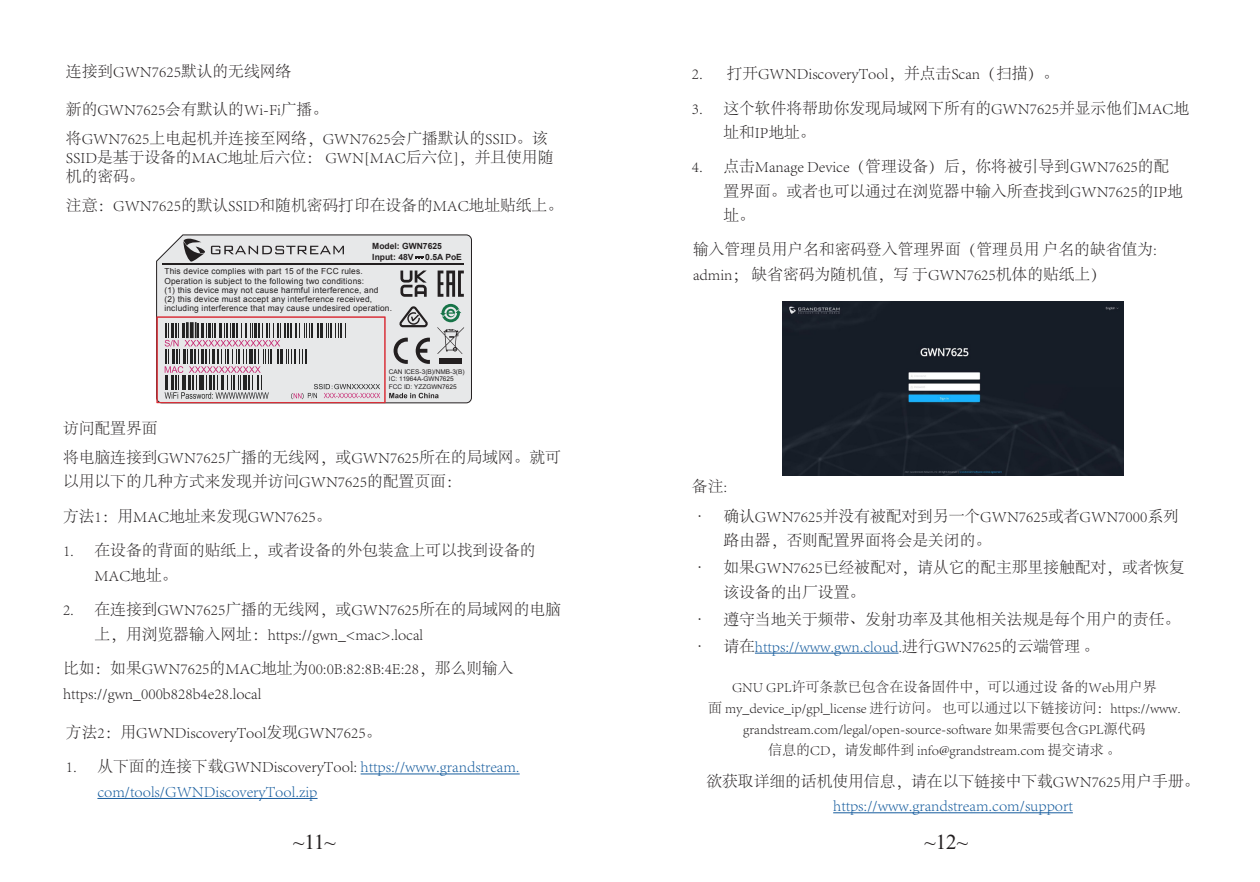
<style>
.page{position:relative;width:1260px;height:882px;background:#fff}
.page>*{position:absolute;margin:0;border:0;box-sizing:border-box;transform-origin:0 0}
.t1{font:21px "Times New Roman";color:#231f20}
.t2{font:300 15.75px/24.5px "Adobe Song Std";color:#231f20}
.t3{font:300 15.75px/24.5px "Adobe Song Std";color:#175d9e}
.t4{font:300 14px/21px "Adobe Song Std";color:#231f20;text-align:center}
.t5{font:700 8.58px/10.2px "Arial";color:#231f20}
.t6{font:8.4px/9.3px "Arial";letter-spacing:.025em;color:#231f20}
.t7{font:6.48px/7.7px "Arial";color:#231f20}
.s1{color:#231f20}
</style>
<div class="page">
<hr style="left:361px;top:774px;width:159px;height:1px;background:#175d9e">
<hr style="left:97px;top:798px;width:221px;height:1px;background:#175d9e">
<hr style="left:755px;top:653px;width:144px;height:1px;background:#175d9e">
<hr style="left:833px;top:812px;width:240px;height:1px;background:#175d9e">
<img style="left:783px;top:301px;width:340px;height:174px">
<svg style="left:156px;top:234px;width:316px;height:169px;background:#e0e0e1"></svg>
<hr style="left:163px;top:264px;width:301px;height:1px;background:#231f20">
<svg style="left:211px;top:246px;width:133px;height:8px"></svg>
<svg style="left:183px;top:239px;width:22px;height:24px"></svg>
<svg style="left:389px;top:393px;width:50px;height:5px"></svg>
<div style="left:439px;top:358px;width:23px;height:6px;background:#231f20"></div>
<svg style="left:398px;top:306px;width:31px;height:21px"></svg>
<svg style="left:438px;top:271px;width:26px;height:26px"></svg>
<svg style="left:415px;top:256px;width:8px;height:3px"></svg>
<div style="left:157px;top:317px;width:228px;height:86px;border:1px solid #d92f38"></div>
<svg style="left:165px;top:323px;width:215px;height:76px;background:#bdb8bb"></svg>
<svg style="left:437px;top:304px;width:27px;height:50px"></svg>
<svg style="left:400px;top:271px;width:27px;height:26px"></svg>
<svg style="left:394px;top:338px;width:14px;height:26px"></svg>
<svg style="left:416px;top:338px;width:14px;height:26px"></svg>
<p class="t2" style="left:66px;top:60px;width:227px">连接到GWN7625默认的无线网络</p>
<p class="t2" style="left:66px;top:98px;width:264px">新的GWN7625会有默认的Wi-Fi广播。</p>
<p class="t2" style="left:66px;top:129px;width:489px;line-height:18.9px">将GWN7625上电起机并连接至网络，GWN7625会广播默认的SSID。该<br>SSID是基于设备的MAC地址后六位： GWN[MAC后六位]，并且使用随机的密码。</p>
<p class="t2" style="left:66px;top:193px;width:499px">注意：GWN7625的默认SSID和随机密码打印在设备的MAC地址贴纸上。</p>
<p class="t5" style="left:372px;top:242px;width:71px">Model: GWN7625<br>Input: 48V</p>
<p class="t5" style="left:425px;top:252px;width:38px">0.5A PoE</p>
<p class="t6" style="left:164px;top:267px;width:229px">This device complies with part 15 of the FCC rules.<br>Operation is subject to the following two conditions:<br>(1) this device may not cause harmful interference, and<br>(2) this device must accept any interference received, including interference that may cause undesired operation.</p>
<p class="t7" style="left:389px;top:367px;width:77px">CAN ICES-3(B)/NMB-3(B)<br>IC: 11964A-GWN7625<br>FCC ID: YZZGWN7625</p>
<p class="t2" style="left:63px;top:417px;width:96px">访问配置界面</p>
<p class="t2" style="left:63px;top:446px;width:499px">将电脑连接到GWN7625广播的无线网，或GWN7625所在的局域网。就可以用以下的几种方式来发现并访问GWN7625的配置页面：</p>
<p class="t2" style="left:63px;top:504px;width:270px">方法1：用MAC地址来发现GWN7625。</p>
<p class="t2" style="left:94px;top:539px;width:442px;text-indent:-32px">1. 在设备的背面的贴纸上，或者设备的外包装盒上可以找到设备的<br>MAC地址。</p>
<p class="t2" style="left:94px;top:598px;width:468px;text-indent:-32px">2. 在连接到GWN7625广播的无线网，或GWN7625所在的局域网的电脑上，用浏览器输入网址：https://gwn_&lt;mac&gt;.local</p>
<p class="t2" style="left:63px;top:657px;width:452px">比如：如果GWN7625的MAC地址为00:0B:82:8B:4E:28，那么则输入https://gwn_000b828b4e28.local</p>
<p class="t2" style="left:66px;top:721px;width:317px">方法2：用GWNDiscoveryTool发现GWN7625。</p>
<p class="t3" style="left:97px;top:755px;width:424px;text-indent:-32px"><span class="s1">1. 从下面的连接下载GWNDiscoveryTool:</span> https://www.grandstream. com/tools/GWNDiscoveryTool.zip</p>
<p class="t2" style="left:692px;top:62px;width:369px">2. 打开GWNDiscoveryTool，并点击Scan（扫描）。</p>
<p class="t2" style="left:723px;top:96px;width:467px;text-indent:-32px">3. 这个软件将帮助你发现局域网下所有的GWN7625并显示他们MAC地址和IP地址。</p>
<p class="t2" style="left:723px;top:155px;width:461px;text-indent:-32px">4. 点击Manage Device（管理设备）后，你将被引导到GWN7625的配置界面。或者也可以通过在浏览器中输入所查找到GWN7625的IP地址。</p>
<p class="t2" style="left:693px;top:238px;width:465px">输入管理员用户名和密码登入管理界面（管理员用 户名的缺省值为: admin； 缺省密码为随机值，写 于GWN7625机体的贴纸上）</p>
<p class="t2" style="left:692px;top:475px;width:37px">备注:</p>
<p class="t2" style="left:723px;top:504px;width:457px;text-indent:-32px">• 确认GWN7625并没有被配对到另一个GWN7625或者GWN7000系列路由器，否则配置界面将会是关闭的。</p>
<p class="t2" style="left:723px;top:556px;width:463px;text-indent:-32px">• 如果GWN7625已经被配对，请从它的配主那里接触配对，或者恢复该设备的出厂设置。</p>
<p class="t2" style="left:692px;top:607px;width:490px">• 遵守当地关于频带、发射功率及其他相关法规是每个用户的责任。</p>
<p class="t3" style="left:692px;top:634px;width:409px"><span class="s1">• 请在</span>https://www.gwn.cloud<span class="s1">.进行GWN7625的云端管理 。</span></p>
<p class="t4" style="left:732px;top:677px;width:426px">GNU GPL许可条款已包含在设备固件中，可以通过设 备的Web用户界</p>
<p class="t4" style="left:708px;top:698px;width:474px">面 my_device_ip/gpl_license 进行访问。 也可以通过以下链接访问：https://www. grandstream.com/legal/open-source-software 如果需要包含GPL源代码</p>
<p class="t4" style="left:768px;top:740px;width:354px">信息的CD，请发邮件到 info@grandstream.com 提交请求 。</p>
<p class="t2" style="left:706px;top:769px;width:495px">欲获取详细的话机使用信息，请在以下链接中下载GWN7625用户手册。</p>
<p class="t3" style="left:833px;top:794px;width:241px">https://www.grandstream.com/support</p>
<h1 class="t1" style="left:293px;top:827px;width:44px">~11~</h1>
<h1 class="t1" style="left:924px;top:827px;width:45px">~12~</h1>
</div>
